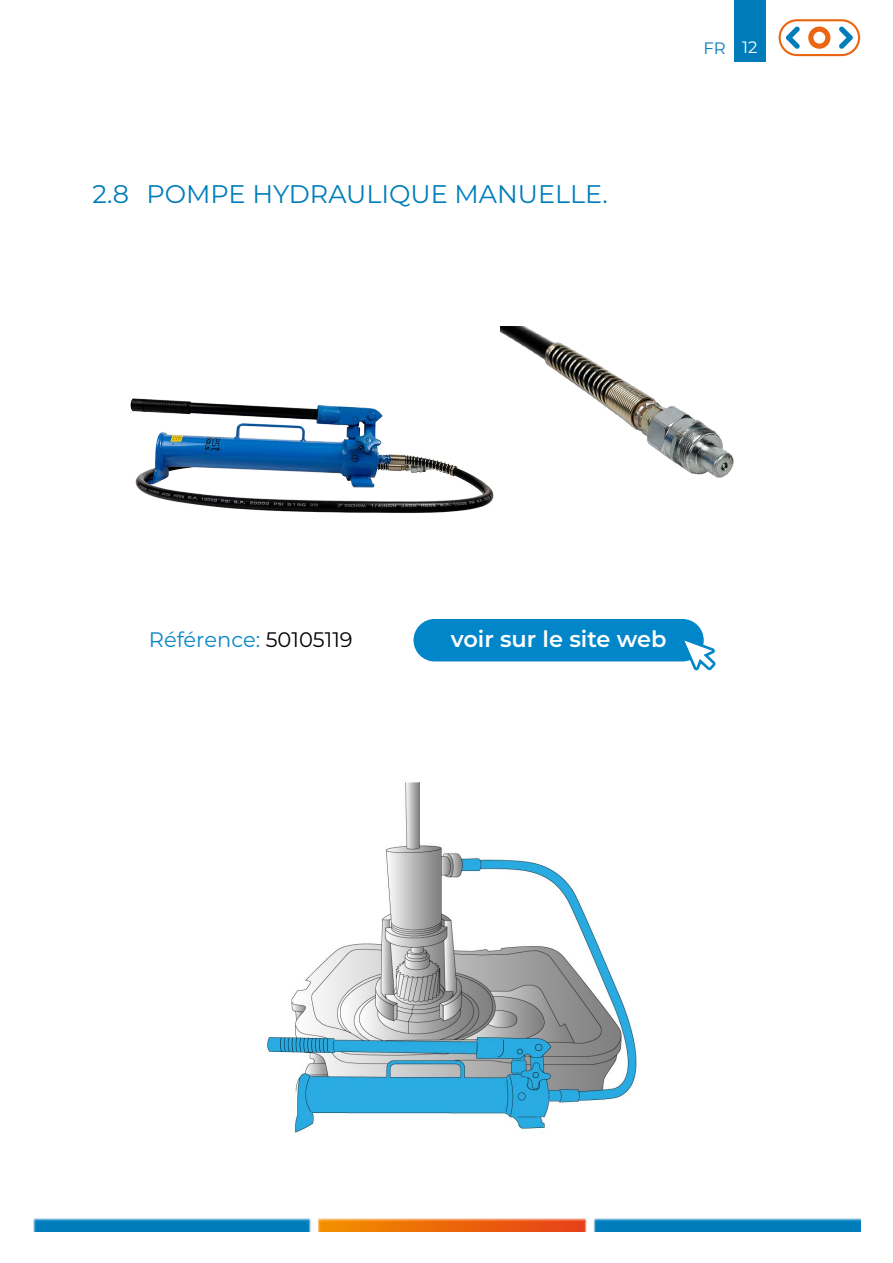
<style>
.page{position:relative;width:893px;height:1263px;background:#fff}
.page>*{position:absolute;margin:0;border:0;box-sizing:border-box;transform-origin:0 0}
.t1{font:25.5px "Montserrat";color:#017dbb}
.t2{font:600 22.5px "Montserrat";color:#fff}
.t3{font:21px "Montserrat";color:#0b86c8}
.t4{font:16.5px "Montserrat";color:#007cba}
.s1{color:#fff}
.s2{color:#0086c9}
.s3{color:#000}
</style>
<div class="page">
<div style="left:734px;top:1px;width:31px;height:60px;background:#007cba"></div>
<img style="left:33px;top:1219px;width:827px;height:13px">
<svg style="left:779px;top:19px;width:81px;height:37px"></svg>
<img style="left:130px;top:326px;width:371px;height:187px">
<img style="left:501px;top:326px;width:233px;height:152px">
<div style="left:413px;top:619px;width:291px;height:42px;background:#0086c9;border-radius:21px"></div>
<img style="left:266px;top:782px;width:371px;height:351px">
<svg style="left:682px;top:638px;width:34px;height:33px"></svg>
<p class="t1" style="left:92px;top:177px;width:517px">2.8 POMPE HYDRAULIQUE MANUELLE.</p>
<p class="t4" style="left:703px;top:37px;width:56px">FR <span class="s1">12</span></p>
<p class="t3" style="left:149px;top:625px;width:205px">Référence<span class="s2">:</span> <span class="s3">50105119</span></p>
<p class="t2" style="left:451px;top:623px;width:217px">voir sur le site web</p>
</div>
